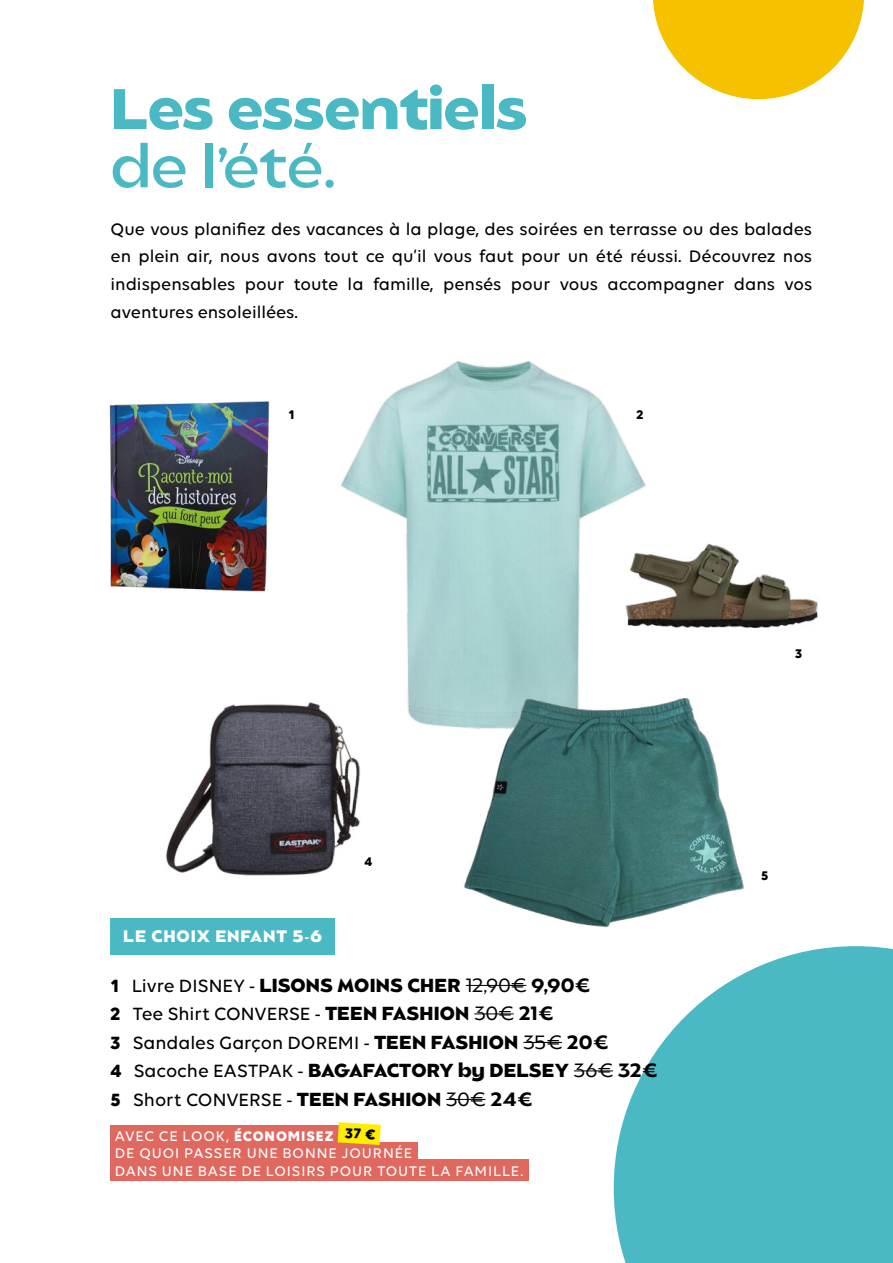
<style>
.page{position:relative;width:893px;height:1263px;background:#fff}
.page>*{position:absolute;margin:0;border:0;box-sizing:border-box;transform-origin:0 0}
.t1{font:700 57px "Balgin";color:#4bb9c3}
.t2{font:57px "Balgin";color:#4bb9c3}
.t3{font:500 19.2px/28.5px "Volte";color:#000}
.t4{font:700 18.75px "Balgin";letter-spacing:.01em;color:#000}
.t5{font:500 18px/27.8px "Volte";color:#000;text-align:justify}
.t6{font:700 16.5px "Balgin";letter-spacing:.05em;color:#fff}
.t7{font:500 15px/17.2px "Volte";letter-spacing:.06em;color:#fff}
.t8{font:700 13.5px "Volte";color:#000}
.s1{font-family:"Volte";font-size:19.2px}
.s2{font-family:"Volte";font-weight:500;font-size:19.2px}
.s3{font-weight:300;font-size:19.2px}
.s4{font-weight:600;font-size:19.2px}
.s5{font-weight:700}
.s6{font-family:"Balgin";font-weight:700;font-size:18.75px}
.s7{font-family:"Balgin";font-weight:300}
.s8{font-family:"Balgin";font-weight:600}
</style>
<div class="page">
<svg style="left:614px;top:946px;width:279px;height:317px;background:#65c3cb"></svg>
<svg style="left:653px;top:0;width:211px;height:99px"></svg>
<img style="left:166px;top:702px;width:194px;height:174px">
<img style="left:648px;top:543px;width:170px;height:85px">
<img style="left:338px;top:361px;width:310px;height:384px">
<img style="left:462px;top:687px;width:282px;height:241px">
<img style="left:109px;top:401px;width:160px;height:191px">
<div style="left:111px;top:918px;width:224px;height:36px;background:#4bb9c3"></div>
<div style="left:111px;top:1125px;width:228px;height:21px;background:#df685f"></div>
<div style="left:111px;top:1142px;width:307px;height:21px;background:#df685f"></div>
<div style="left:111px;top:1159px;width:418px;height:22px;background:#df685f"></div>
<hr style="left:466px;top:985px;width:60px;height:1px;background:#000">
<hr style="left:474px;top:1013px;width:40px;height:1px;background:#000">
<hr style="left:523px;top:1042px;width:39px;height:1px;background:#000">
<hr style="left:574px;top:1070px;width:39px;height:1px;background:#000">
<hr style="left:446px;top:1099px;width:39px;height:1px;background:#000">
<svg style="left:338px;top:1122px;width:43px;height:23px"></svg>
<h1 class="t1" style="left:111px;top:71px;width:418px">Les essentiels</h1>
<h1 class="t2" style="left:111px;top:130px;width:227px">de l’été.</h1>
<p class="t5" style="left:111px;top:214px;width:703px">Que vous planifiez des vacances à la plage, des soirées en terrasse ou des balades en plein air, nous avons tout ce qu’il vous faut pour un été réussi. Découvrez nos indispensables pour toute la famille, pensés pour vous accompagner dans vos aventures ensoleillées.</p>
<p class="t8" style="left:288px;top:407px;width:8px">1</p>
<p class="t6" style="left:123px;top:926px;width:201px">LE CHOIX ENFANT 5-6</p>
<p class="t8" style="left:365px;top:853px;width:9px">4</p>
<p class="t8" style="left:636px;top:407px;width:8px">2</p>
<p class="t4" style="left:111px;top:973px;width:481px"><span class="s1">1</span> <span class="s2">Livre DISNEY -</span> LISONS MOINS CHER <span class="s3">12,90€</span> <span class="s4">9,90€</span></p>
<p class="t3" style="left:111px;top:999px;width:499px"><span class="s5">2</span> Tee Shirt CONVERSE - <span class="s6">TEEN FASHION</span> <span class="s7">30€</span> <span class="s8">21€<br></span><span class="s5">3</span> Sandales Garçon DOREMI - <span class="s6">TEEN FASHION</span> <span class="s7">35€</span> <span class="s8">20€</span></p>
<p class="t4" style="left:111px;top:1058px;width:548px"><span class="s1">4</span> <span class="s2">Sacoche EASTPAK -</span> BAGAFACTORY by DELSEY <span class="s3">36€</span> <span class="s4">32€</span></p>
<p class="t3" style="left:111px;top:1085px;width:423px"><span class="s5">5</span> Short CONVERSE - <span class="s6">TEEN FASHION</span> <span class="s7">30€</span> <span class="s8">24€</span></p>
<p class="t7" style="left:115px;top:1127px;width:410px">AVEC CE LOOK, <span class="s5">ÉCONOMISEZ<br></span>DE QUOI PASSER UNE BONNE JOURNÉE<br>DANS UNE BASE DE LOISIRS POUR TOUTE LA FAMILLE.</p>
<p class="t8" style="left:795px;top:646px;width:8px">3</p>
<p class="t8" style="left:761px;top:868px;width:9px">5</p>
</div>
